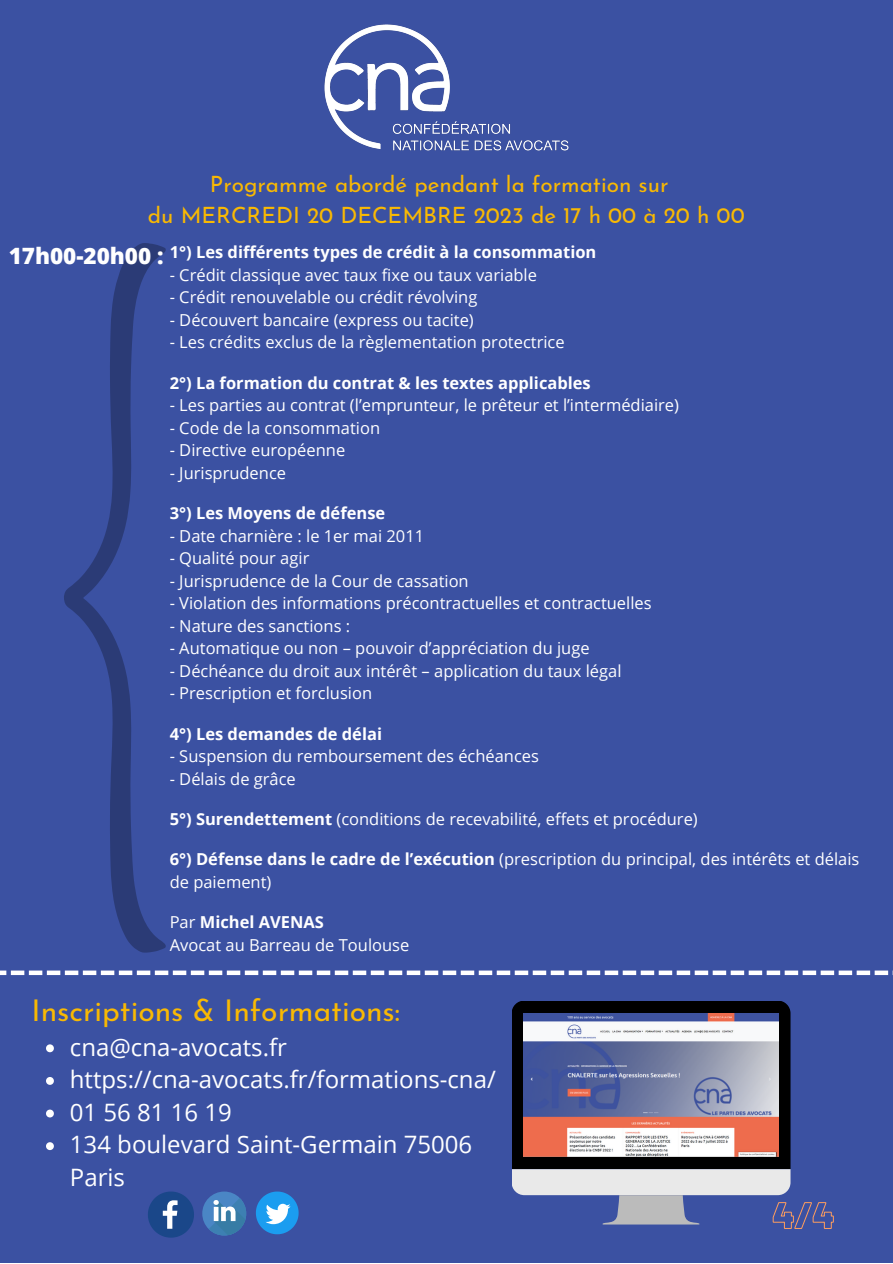
<style>
.page{position:relative;width:893px;height:1264px;background:#fff}
.page>*{position:absolute;margin:0;border:0;box-sizing:border-box;transform-origin:0 0}
.t1{font:30px "Josefin Sans";color:#f9b903}
.t2{font:24px/32.5px "Open Sans";color:#fff}
.t3{font:22.5px "Josefin Sans";color:#f9b903}
.t4{font:800 22.5px "Open Sans";color:#fff}
.t5{font:16.5px/22.5px "Open Sans";color:#fff}
.t6{font:700 16.5px "Open Sans";color:#fff}
.s1{font-weight:700}
.s2{font-weight:400}
</style>
<div class="page">
<div style="left:0;top:0;width:892px;height:1262px;background:#3b51a2"></div>
<svg style="left:46px;top:1044px;width:8px;height:8px"></svg>
<svg style="left:46px;top:1077px;width:8px;height:7px"></svg>
<svg style="left:46px;top:1109px;width:8px;height:8px"></svg>
<svg style="left:46px;top:1142px;width:8px;height:8px"></svg>
<svg style="left:148px;top:1191px;width:46px;height:46px"></svg>
<svg style="left:256px;top:1191px;width:42px;height:43px"></svg>
<div style="left:202px;top:1191px;width:44px;height:44px;background:#4a86c5;border-radius:50%"></div>
<svg style="left:209px;top:1197px;width:38px;height:39px"></svg>
<div style="left:512px;top:1001px;width:278px;height:168px;background:#000"></div>
<img style="left:523px;top:1013px;width:255px;height:143px">
<svg style="left:0;top:970px;width:6px;height:5px"></svg>
<div style="left:11px;top:970px;width:13px;height:5px;background:#fff"></div>
<div style="left:29px;top:970px;width:13px;height:5px;background:#fff"></div>
<div style="left:47px;top:970px;width:13px;height:5px;background:#fff"></div>
<div style="left:65px;top:970px;width:13px;height:5px;background:#fff"></div>
<div style="left:83px;top:970px;width:13px;height:5px;background:#fff"></div>
<div style="left:101px;top:970px;width:13px;height:5px;background:#fff"></div>
<div style="left:119px;top:970px;width:13px;height:5px;background:#fff"></div>
<div style="left:137px;top:970px;width:13px;height:5px;background:#fff"></div>
<div style="left:155px;top:970px;width:13px;height:5px;background:#fff"></div>
<div style="left:173px;top:970px;width:13px;height:5px;background:#fff"></div>
<div style="left:191px;top:970px;width:13px;height:5px;background:#fff"></div>
<div style="left:209px;top:970px;width:13px;height:5px;background:#fff"></div>
<div style="left:227px;top:970px;width:13px;height:5px;background:#fff"></div>
<div style="left:245px;top:970px;width:13px;height:5px;background:#fff"></div>
<div style="left:263px;top:970px;width:13px;height:5px;background:#fff"></div>
<div style="left:281px;top:970px;width:13px;height:5px;background:#fff"></div>
<div style="left:299px;top:970px;width:13px;height:5px;background:#fff"></div>
<div style="left:317px;top:970px;width:13px;height:5px;background:#fff"></div>
<div style="left:335px;top:970px;width:13px;height:5px;background:#fff"></div>
<div style="left:353px;top:970px;width:13px;height:5px;background:#fff"></div>
<div style="left:371px;top:970px;width:13px;height:5px;background:#fff"></div>
<div style="left:389px;top:970px;width:13px;height:5px;background:#fff"></div>
<div style="left:407px;top:970px;width:13px;height:5px;background:#fff"></div>
<div style="left:425px;top:970px;width:13px;height:5px;background:#fff"></div>
<div style="left:442px;top:970px;width:14px;height:5px;background:#fff"></div>
<div style="left:460px;top:970px;width:14px;height:5px;background:#fff"></div>
<div style="left:478px;top:970px;width:14px;height:5px;background:#fff"></div>
<div style="left:496px;top:970px;width:14px;height:5px;background:#fff"></div>
<div style="left:514px;top:970px;width:14px;height:5px;background:#fff"></div>
<div style="left:532px;top:970px;width:14px;height:5px;background:#fff"></div>
<div style="left:550px;top:970px;width:14px;height:5px;background:#fff"></div>
<div style="left:568px;top:970px;width:14px;height:5px;background:#fff"></div>
<div style="left:586px;top:970px;width:14px;height:5px;background:#fff"></div>
<div style="left:604px;top:970px;width:14px;height:5px;background:#fff"></div>
<div style="left:622px;top:970px;width:14px;height:5px;background:#fff"></div>
<div style="left:640px;top:970px;width:14px;height:5px;background:#fff"></div>
<div style="left:658px;top:970px;width:14px;height:5px;background:#fff"></div>
<div style="left:676px;top:970px;width:14px;height:5px;background:#fff"></div>
<div style="left:694px;top:970px;width:14px;height:5px;background:#fff"></div>
<div style="left:712px;top:970px;width:14px;height:5px;background:#fff"></div>
<div style="left:730px;top:970px;width:14px;height:5px;background:#fff"></div>
<div style="left:748px;top:970px;width:14px;height:5px;background:#fff"></div>
<div style="left:766px;top:970px;width:14px;height:5px;background:#fff"></div>
<div style="left:784px;top:970px;width:14px;height:5px;background:#fff"></div>
<div style="left:802px;top:970px;width:14px;height:5px;background:#fff"></div>
<div style="left:820px;top:970px;width:14px;height:5px;background:#fff"></div>
<div style="left:838px;top:970px;width:14px;height:5px;background:#fff"></div>
<div style="left:856px;top:970px;width:14px;height:5px;background:#fff"></div>
<div style="left:874px;top:970px;width:14px;height:5px;background:#fff"></div>
<img style="left:324px;top:24px;width:245px;height:127px">
<svg style="left:64px;top:243px;width:102px;height:709px"></svg>
<svg style="left:512px;top:1169px;width:322px;height:60px"></svg>
<p class="t3" style="left:210px;top:176px;width:460px">Programme abordé pendant la formation sur</p>
<p class="t3" style="left:148px;top:206px;width:598px">du MERCREDI 20 DECEMBRE 2023 de 17 h 00 à 20 h 00</p>
<p class="t6" style="left:170px;top:240px;width:428px">1°) Les différents types de crédit à la consommation</p>
<p class="t5" style="left:170px;top:263px;width:369px">- Crédit classique avec taux fixe ou taux variable</p>
<p class="t5" style="left:170px;top:285px;width:309px">- Crédit renouvelable ou crédit révolving</p>
<p class="t5" style="left:170px;top:308px;width:305px">- Découvert bancaire (express ou tacite)</p>
<p class="t5" style="left:170px;top:330px;width:396px">- Les crédits exclus de la règlementation protectrice</p>
<p class="t6" style="left:170px;top:371px;width:422px">2°) La formation du contrat &amp; les textes applicables</p>
<p class="t5" style="left:170px;top:393px;width:511px">- Les parties au contrat (l’emprunteur, le prêteur et l’intermédiaire)</p>
<p class="t5" style="left:170px;top:416px;width:212px">- Code de la consommation</p>
<p class="t5" style="left:170px;top:438px;width:177px">- Directive européenne</p>
<p class="t5" style="left:170px;top:461px;width:118px">- Jurisprudence</p>
<p class="t6" style="left:170px;top:501px;width:217px">3°) Les Moyens de défense</p>
<p class="t5" style="left:170px;top:524px;width:256px">- Date charnière : le 1er mai 2011</p>
<p class="t5" style="left:170px;top:546px;width:141px">- Qualité pour agir</p>
<p class="t5" style="left:170px;top:569px;width:300px">- Jurisprudence de la Cour de cassation</p>
<p class="t5" style="left:170px;top:591px;width:483px">- Violation des informations précontractuelles et contractuelles</p>
<p class="t5" style="left:170px;top:614px;width:182px">- Nature des sanctions :</p>
<p class="t5" style="left:170px;top:636px;width:421px">- Automatique ou non – pouvoir d’appréciation du juge</p>
<p class="t5" style="left:170px;top:659px;width:453px">- Déchéance du droit aux intérêt – application du taux légal</p>
<p class="t5" style="left:170px;top:681px;width:204px">- Prescription et forclusion</p>
<p class="t6" style="left:170px;top:722px;width:214px">4°) Les demandes de délai</p>
<p class="t5" style="left:170px;top:744px;width:371px">- Suspension du remboursement des échéances</p>
<p class="t5" style="left:170px;top:766px;width:128px">- Délais de grâce</p>
<p class="t5" style="left:170px;top:807px;width:529px"><span class="s1">5°) Surendettement</span> (conditions de recevabilité, effets et procédure)</p>
<p class="t5" style="left:170px;top:847px;width:691px"><span class="s1">6°) Défense dans le cadre de l’exécution</span> (prescription du principal, des intérêts et délais de paiement)</p>
<p class="t6" style="left:170px;top:910px;width:156px"><span class="s2">Par</span> Michel AVENAS</p>
<p class="t5" style="left:170px;top:933px;width:241px">Avocat au Barreau de Toulouse</p>
<p class="t4" style="left:9px;top:240px;width:156px">17h00-20h00 :</p>
<p class="t1" style="left:32px;top:998px;width:370px">Inscriptions &amp; Informations:</p>
<p class="t2" style="left:70px;top:1030px;width:218px">cna@cna-avocats.fr</p>
<p class="t2" style="left:70px;top:1062px;width:427px">https://cna-avocats.fr/formations-cna/</p>
<p class="t2" style="left:70px;top:1095px;width:163px">01 56 81 16 19</p>
<p class="t2" style="left:70px;top:1127px;width:404px">134 boulevard Saint-Germain 75006<br>Paris</p>
</div>
